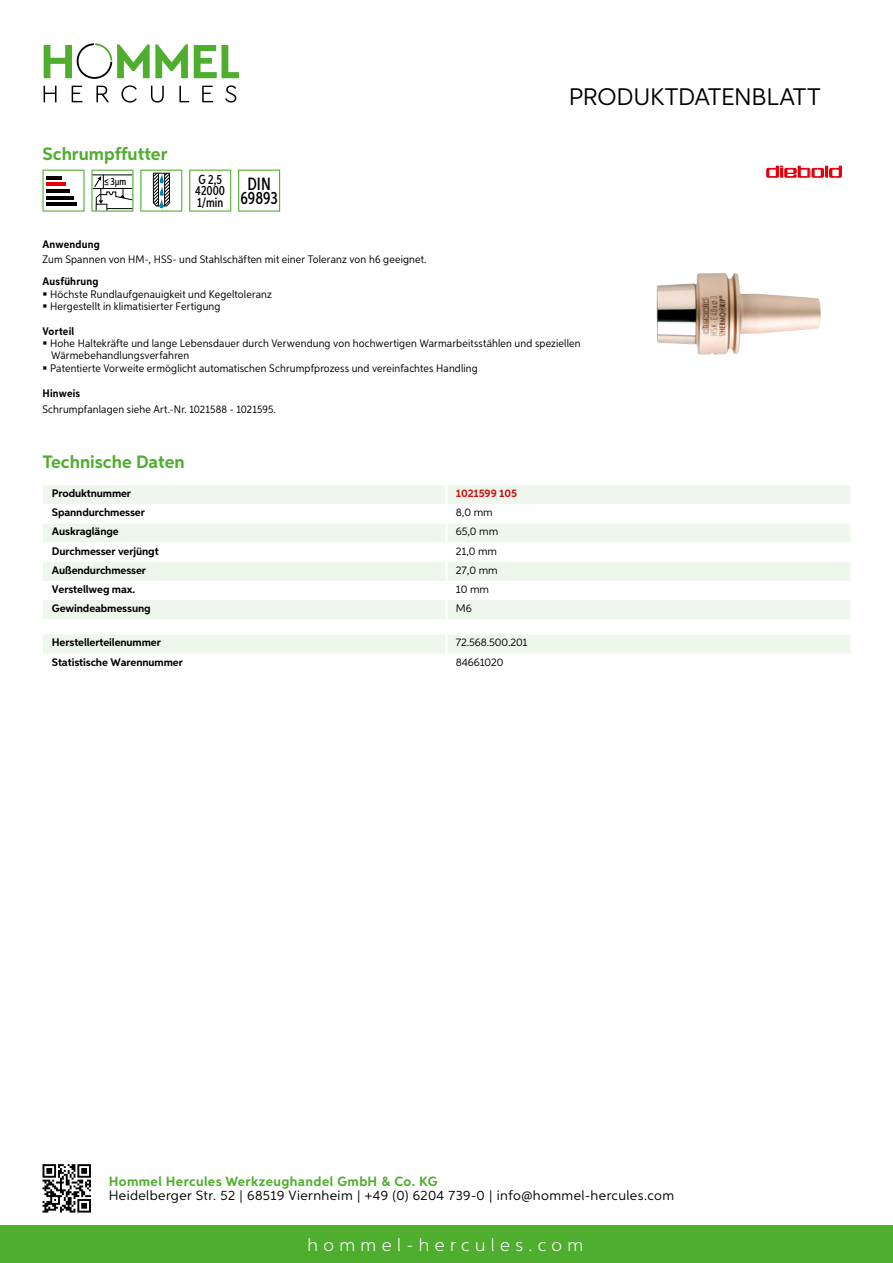
<style>
.page{position:relative;width:893px;height:1263px;background:#fff}
.page>*{position:absolute;margin:0;border:0;box-sizing:border-box;transform-origin:0 0}
.t1{font:24px "Aspira";letter-spacing:-.01em;color:#000}
.t2{font:700 18px "Aspira";color:#50ae2f}
.t3{font:300 18px "Aspira";letter-spacing:.3em;color:#fff}
.t4{font:500 17.85px/14.9px "Aspira XX Nar";color:#000;text-align:center}
.t5{font:13.5px "Aspira";letter-spacing:.03em;color:#000}
.t6{font:700 13.5px "Aspira";letter-spacing:.03em;color:#50ae2f}
.t7{font:500 13.35px/11.9px "Aspira XX Nar";color:#000}
.t8{font:10.95px/12.5px "Aspira Nar";letter-spacing:.015em;color:#000}
.t9{font:700 10.95px "Aspira";letter-spacing:-.01em;color:#000}
.t10{font:10.95px "Aspira";letter-spacing:-.01em;color:#000}
.t11{font:700 10.95px "Aspira Nar";letter-spacing:.02em;color:#000}
.t12{font:700 10.95px "Aspira";letter-spacing:-.01em;color:#cd1013}
.t13{font:500 10.35px "Aspira XX Nar";color:#000}
</style>
<div class="page">
<div style="left:0;top:1226px;width:893px;height:37px;background:#50ae2f"></div>
<svg style="left:43px;top:1164px;width:48px;height:48px"></svg>
<svg style="left:194px;top:45px;width:45px;height:33px"></svg>
<svg style="left:44px;top:43px;width:144px;height:36px"></svg>
<svg style="left:44px;top:86px;width:13px;height:16px"></svg>
<svg style="left:72px;top:86px;width:10px;height:16px"></svg>
<svg style="left:96px;top:86px;width:13px;height:16px"></svg>
<svg style="left:121px;top:85px;width:16px;height:18px"></svg>
<svg style="left:151px;top:86px;width:13px;height:17px"></svg>
<svg style="left:179px;top:86px;width:10px;height:16px"></svg>
<svg style="left:202px;top:86px;width:11px;height:16px"></svg>
<svg style="left:225px;top:85px;width:11px;height:18px"></svg>
<div style="left:43px;top:485px;width:807px;height:134px;background:#eef7eb"></div>
<svg style="left:43px;top:504px;width:807px;height:96px"></svg>
<hr style="left:445px;top:485px;width:3px;height:19px;background:#fff">
<hr style="left:445px;top:504px;width:3px;height:19px;background:#fff">
<hr style="left:445px;top:523px;width:3px;height:20px;background:#fff">
<hr style="left:445px;top:543px;width:3px;height:19px;background:#fff">
<hr style="left:445px;top:562px;width:3px;height:19px;background:#fff">
<hr style="left:445px;top:581px;width:3px;height:19px;background:#fff">
<hr style="left:445px;top:600px;width:3px;height:19px;background:#fff">
<div style="left:43px;top:635px;width:807px;height:18px;background:#eef7eb"></div>
<svg style="left:43px;top:170px;width:42px;height:42px"></svg>
<hr style="left:46px;top:176px;width:16px;height:3px;background:#000">
<hr style="left:46px;top:183px;width:20px;height:3px;background:#e3000b">
<hr style="left:46px;top:189px;width:23px;height:3px;background:#000">
<hr style="left:46px;top:196px;width:27px;height:3px;background:#000">
<hr style="left:46px;top:203px;width:31px;height:3px;background:#000">
<svg style="left:91px;top:170px;width:42px;height:42px"></svg>
<svg style="left:140px;top:170px;width:42px;height:42px"></svg>
<svg style="left:189px;top:170px;width:42px;height:42px"></svg>
<svg style="left:238px;top:170px;width:42px;height:42px"></svg>
<img style="left:656px;top:273px;width:165px;height:82px">
<svg style="left:766px;top:166px;width:76px;height:12px"></svg>
<h2 class="t2" style="left:43px;top:142px;width:126px">Schrumpffutter</h2>
<p class="t13" style="left:104px;top:175px;width:24px">≤3µm</p>
<p class="t7" style="left:195px;top:173px;width:31px">G 2,5<br>42000<br>1/min</p>
<h3 class="t4" style="left:240px;top:176px;width:39px">DIN<br>69893</h3>
<h1 class="t1" style="left:569px;top:82px;width:253px">Produktdatenblatt</h1>
<p class="t11" style="left:43px;top:237px;width:59px">Anwendung</p>
<p class="t8" style="left:43px;top:253px;width:385px">Zum Spannen von HM-, HSS- und Stahlschäften mit einer Toleranz von h6 geeignet.</p>
<p class="t11" style="left:43px;top:274px;width:58px">Ausführung</p>
<p class="t8" style="left:50px;top:287px;width:223px">Höchste Rundlaufgenauigkeit und Kegeltoleranz<br>Hergestellt in klimatisierter Fertigung</p>
<p class="t11" style="left:43px;top:324px;width:33px">Vorteil</p>
<p class="t8" style="left:50px;top:337px;width:532px">Hohe Haltekräfte und lange Lebensdauer durch Verwendung von hochwertigen Warmarbeitsstählen und speziellen<br>Wärmebehandlungsverfahren<br>Patentierte Vorweite ermöglicht automatischen Schrumpfprozess und vereinfachtes Handling</p>
<p class="t11" style="left:43px;top:387px;width:39px">Hinweis</p>
<p class="t8" style="left:43px;top:402px;width:235px">Schrumpfanlagen siehe Art.-Nr. 1021588 - 1021595.</p>
<h2 class="t2" style="left:43px;top:451px;width:144px">Technische Daten</h2>
<p class="t9" style="left:52px;top:487px;width:81px">Produktnummer</p>
<p class="t12" style="left:456px;top:487px;width:63px">1021599 105</p>
<p class="t9" style="left:52px;top:506px;width:95px">Spanndurchmesser</p>
<p class="t10" style="left:456px;top:506px;width:38px">8,0 mm</p>
<p class="t9" style="left:52px;top:525px;width:68px">Auskraglänge</p>
<p class="t10" style="left:456px;top:525px;width:44px">65,0 mm</p>
<p class="t9" style="left:52px;top:544px;width:108px">Durchmesser verjüngt</p>
<p class="t10" style="left:456px;top:544px;width:43px">21,0 mm</p>
<p class="t9" style="left:52px;top:563px;width:96px">Außendurchmesser</p>
<p class="t10" style="left:456px;top:563px;width:43px">27,0 mm</p>
<p class="t9" style="left:52px;top:582px;width:85px">Verstellweg max.</p>
<p class="t10" style="left:456px;top:582px;width:35px">10 mm</p>
<p class="t9" style="left:52px;top:601px;width:100px">Gewindeabmessung</p>
<p class="t10" style="left:456px;top:601px;width:17px">M6</p>
<p class="t9" style="left:52px;top:636px;width:111px">Herstellerteilenummer</p>
<p class="t10" style="left:456px;top:636px;width:73px">72.568.500.201</p>
<p class="t9" style="left:52px;top:655px;width:132px">Statistische Warennummer</p>
<p class="t10" style="left:456px;top:655px;width:49px">84661020</p>
<p class="t6" style="left:109px;top:1172px;width:330px">Hommel Hercules Werkzeughandel GmbH &amp; Co. KG</p>
<p class="t5" style="left:109px;top:1187px;width:567px">Heidelberger Str. 52 | 68519 Viernheim | +49 (0) 6204 739-0 | info@hommel-hercules.com</p>
<h2 class="t3" style="left:307px;top:1234px;width:277px">hommel-hercules.com</h2>
</div>
